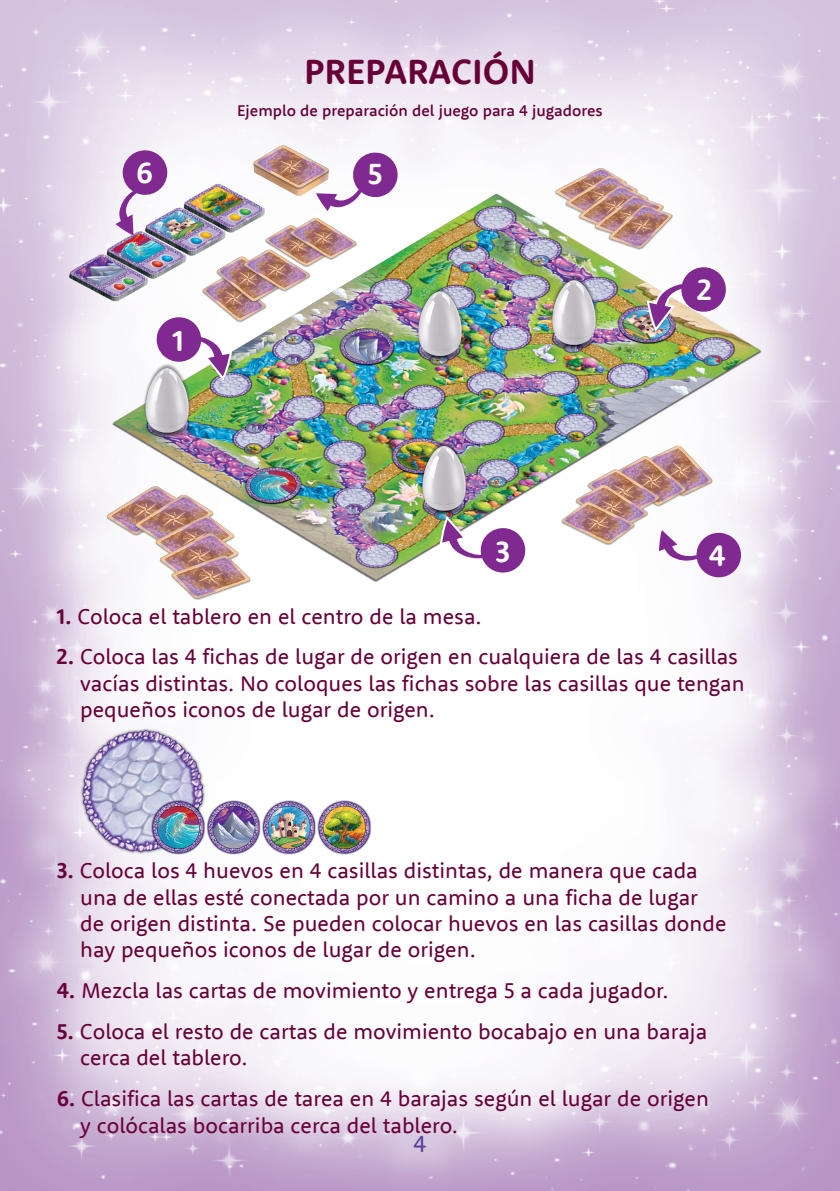
<style>
.page{position:relative;width:840px;height:1191px;background:#fff}
.page>*{position:absolute;margin:0;border:0;box-sizing:border-box;transform-origin:0 0}
.t1{font:700 36px "Rooney Sans";color:#680038}
.t2{font:700 30px "Rooney Sans";color:#fff}
.t3{font:24px "Rooney Sans";color:#573e99}
.t4{font:22px/26.4px "Rooney Sans";color:#680038}
.t5{font:500 16px "Rooney Sans";color:#680038}
.s1{font-weight:700}
</style>
<div class="page">
<img style="left:0;top:0;width:840px;height:1191px">
<img style="left:49px;top:135px;width:741px;height:496px">
<img style="left:645px;top:265px;width:82px;height:68px">
<svg style="left:154px;top:315px;width:79px;height:67px"></svg>
<svg style="left:438px;top:514px;width:90px;height:61px"></svg>
<svg style="left:316px;top:151px;width:83px;height:60px"></svg>
<svg style="left:658px;top:529px;width:85px;height:51px"></svg>
<svg style="left:115px;top:149px;width:53px;height:86px"></svg>
<img style="left:74px;top:721px;width:303px;height:142px">
<h1 class="t1" style="left:304px;top:48px;width:233px">PREPARACIÓN</h1>
<p class="t5" style="left:237px;top:100px;width:367px">Ejemplo de preparación del juego para 4 jugadores</p>
<h2 class="t2" style="left:136px;top:153px;width:19px">6</h2>
<h2 class="t2" style="left:367px;top:154px;width:16px">5</h2>
<h2 class="t2" style="left:172px;top:321px;width:13px">1</h2>
<h2 class="t2" style="left:495px;top:532px;width:16px">3</h2>
<h2 class="t2" style="left:696px;top:270px;width:16px">2</h2>
<h2 class="t2" style="left:708px;top:536px;width:18px">4</h2>
<p class="t4" style="left:57px;top:602px;width:426px"><span class="s1">1.</span> Coloca el tablero en el centro de la mesa.</p>
<p class="t4" style="left:80px;top:643px;width:665px;text-indent:-23px"><span class="s1">2.</span> Coloca las 4 fichas de lugar de origen en cualquiera de las 4 casillas vacías distintas. No coloques las fichas sobre las casillas que tengan pequeños iconos de lugar de origen.</p>
<p class="t4" style="left:80px;top:856px;width:647px;text-indent:-23px"><span class="s1">3.</span> Coloca los 4 huevos en 4 casillas distintas, de manera que cada una de ellas esté conectada por un camino a una ficha de lugar de origen distinta. Se pueden colocar huevos en las casillas donde hay pequeños iconos de lugar de origen.</p>
<p class="t4" style="left:57px;top:976px;width:613px"><span class="s1">4.</span> Mezcla las cartas de movimiento y entrega 5 a cada jugador.</p>
<p class="t4" style="left:80px;top:1017px;width:628px;text-indent:-23px"><span class="s1">5.</span> Coloca el resto de cartas de movimiento bocabajo en una baraja cerca del tablero.</p>
<p class="t4" style="left:80px;top:1084px;width:630px;text-indent:-23px"><span class="s1">6.</span> Clasifica las cartas de tarea en 4 barajas según el lugar de origen y colócalas bocarriba cerca del tablero.</p>
<p class="t3" style="left:413px;top:1128px;width:14px">4</p>
</div>
